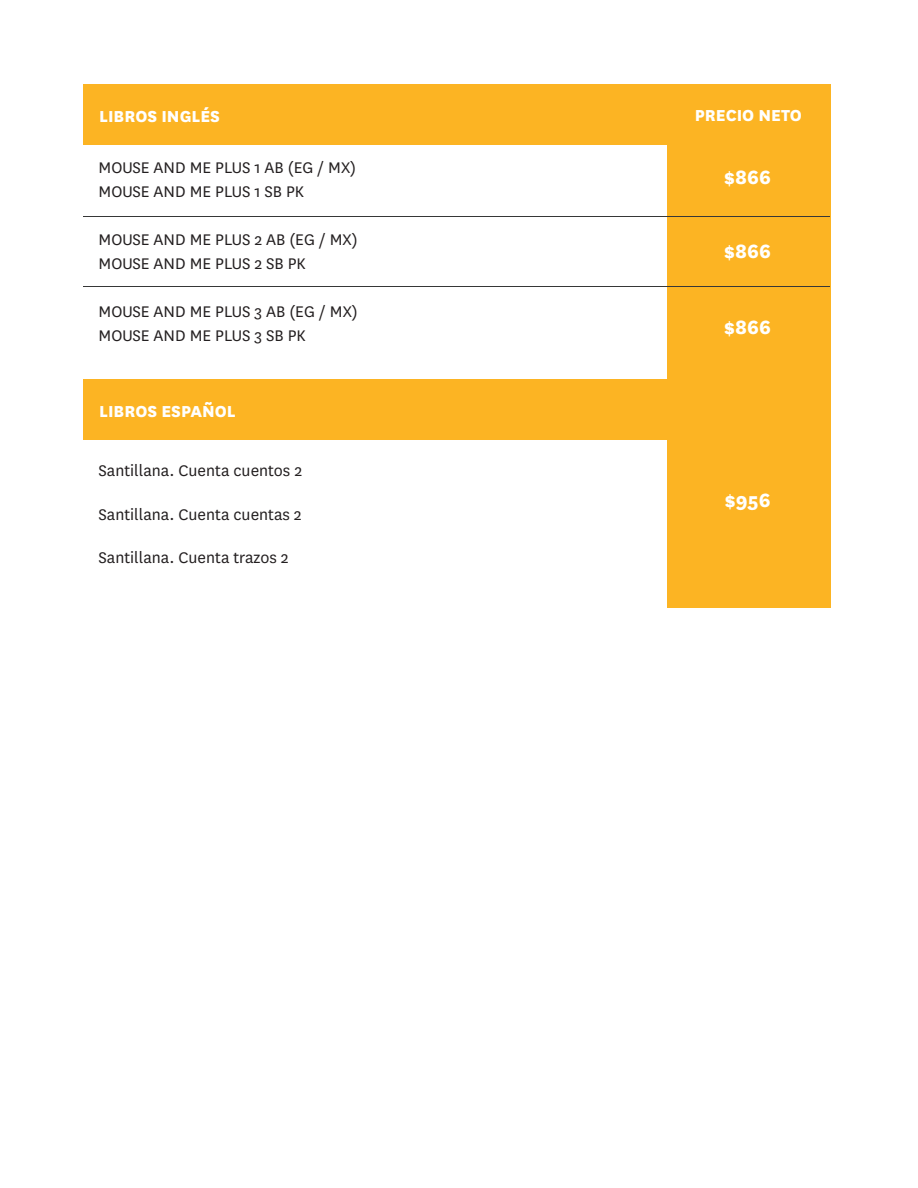
<style>
.page{position:relative;width:918px;height:1188px;background:#fff}
.page>*{position:absolute;margin:0;border:0;box-sizing:border-box;transform-origin:0 0}
.t1{font:800 22.5px "National";color:#fff}
.t2{font:800 18.6px "National";color:#fff}
.t3{font:18px/24px "National";color:#231f20}
</style>
<div class="page">
<div style="left:84px;top:84px;width:747px;height:61px;background:#fcb423"></div>
<div style="left:84px;top:379px;width:747px;height:61px;background:#fcb423"></div>
<div style="left:667px;top:143px;width:164px;height:464px;background:#fcb423"></div>
<hr style="left:83px;top:216px;width:747px;height:1px;background:#363737">
<hr style="left:83px;top:286px;width:747px;height:1px;background:#363737">
<p class="t2" style="left:99px;top:103px;width:122px">LIBROS INGLÉS</p>
<p class="t3" style="left:99px;top:155px;width:259px">MOUSE AND ME PLUS 1 AB (EG / MX)<br>MOUSE AND ME PLUS 1 SB PK</p>
<p class="t3" style="left:99px;top:227px;width:261px">MOUSE AND ME PLUS 2 AB (EG / MX)<br>MOUSE AND ME PLUS 2 SB PK</p>
<p class="t3" style="left:99px;top:299px;width:261px">MOUSE AND ME PLUS 3 AB (EG / MX)<br>MOUSE AND ME PLUS 3 SB PK</p>
<p class="t2" style="left:99px;top:398px;width:138px">LIBROS ESPAÑOL</p>
<p class="t3" style="left:99px;top:458px;width:205px">Santillana. Cuenta cuentos 2</p>
<p class="t3" style="left:99px;top:501px;width:205px">Santillana. Cuenta cuentas 2</p>
<p class="t3" style="left:99px;top:544px;width:192px">Santillana. Cuenta trazos 2</p>
<p class="t2" style="left:695px;top:102px;width:109px">PRECIO NETO</p>
<p class="t1" style="left:724px;top:161px;width:49px">$866</p>
<p class="t1" style="left:724px;top:235px;width:49px">$866</p>
<p class="t1" style="left:724px;top:311px;width:49px">$866</p>
<p class="t1" style="left:724px;top:484px;width:48px">$956</p>
</div>
